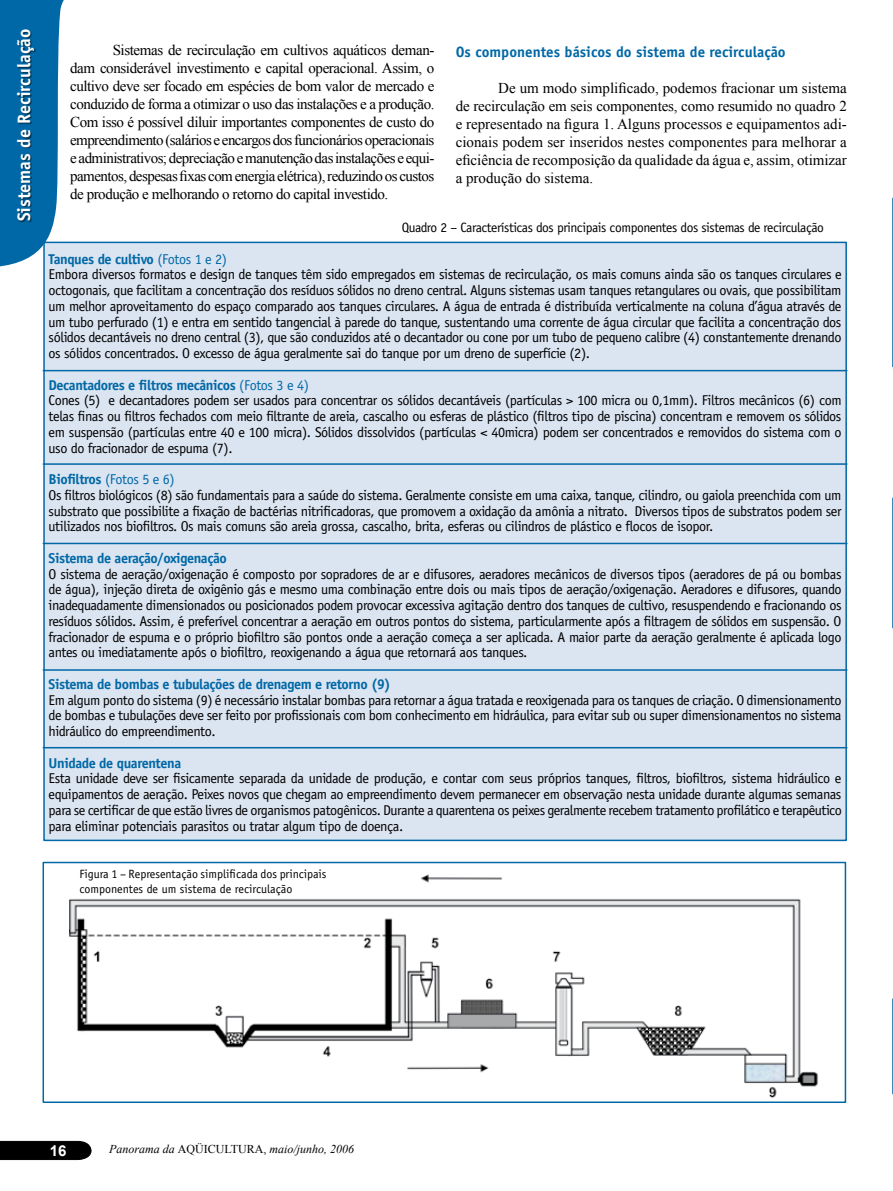
<style>
.page{position:relative;width:893px;height:1191px;background:#fff}
.page>*{position:absolute;margin:0;border:0;box-sizing:border-box;transform-origin:0 0}
.t1{font:700 18px "Officina Sans";color:#fff}
.t2{font:15px/18px "Times New Roman";letter-spacing:-.015em;color:#000;text-align:justify}
.t3{font:700 15px "Officina Sans";color:#0068a6}
.t4{font:700 15px "Arial";color:#fff}
.t5{font:14.25px/15.8px "Officina Sans";letter-spacing:-.03em;color:#000}
.t6{font:700 14.25px "Officina Sans";letter-spacing:-.03em;color:#0068a6}
.t7{font:13.5px "Officina Sans";letter-spacing:-.03em;color:#000}
.t8{font:12px/14.4px "Officina Sans";color:#000}
.t9{font:italic 12px "Times New Roman";color:#000}
.s1{font-weight:700;color:#0068a6}
.s2{color:#0068a6}
.s3{font-style:normal}
</style>
<div class="page">
<svg style="left:0;top:1140px;width:92px;height:20px;background:#141414"></svg>
<div style="left:43px;top:242px;width:804px;height:599px;background:#dbe4f1;border:2px solid #0068a6"></div>
<hr style="left:43px;top:370px;width:804px;height:1px;background:#0068a6">
<hr style="left:43px;top:463px;width:804px;height:2px;background:#0068a6">
<hr style="left:43px;top:669px;width:804px;height:2px;background:#0068a6">
<hr style="left:43px;top:747px;width:804px;height:1px;background:#0068a6">
<svg style="left:892px;top:198px;width:1px;height:169px"></svg>
<img style="left:69px;top:874px;width:749px;height:224px">
<div style="left:43px;top:861px;width:803px;height:242px;border:2px solid #0068a6"></div>
<hr style="left:892px;top:498px;width:1px;height:140px;background:#000;opacity:.5">
<svg style="left:892px;top:498px;width:1px;height:130px"></svg>
<hr style="left:892px;top:998px;width:1px;height:106px;background:#000;opacity:.5">
<svg style="left:892px;top:998px;width:1px;height:96px"></svg>
<svg style="left:0;top:0;width:72px;height:267px"></svg>
<div style="left:18px;top:30px;width:32px;height:221px;background:#000;opacity:.5"></div>
<hr style="left:43px;top:543px;width:804px;height:1px;background:#0068a6">
<p class="t1" style="left:13px;top:221px;width:194px;rotate:-90deg">Sistemas de Recirculação</p>
<p class="t2" style="left:70px;top:41px;width:366px;text-indent:43px">Sistemas de recirculação em cultivos aquáticos deman&shy;dam considerável investimento e capital operacional. Assim, o cultivo deve ser focado em espécies de bom valor de mercado e conduzido de forma a otimizar o uso das instalações e a produção.<br>Com isso é possível diluir importantes componentes de custo do empreendimento (salários e encargos dos funcionários operacionais e administrativos; depreciação e manutenção das instalações e equi&shy;pamentos, despesas fixas com energia elétrica), reduzindo os custos de produção e melhorando o retorno do capital investido.</p>
<p class="t3" style="left:456px;top:42px;width:332px">Os componentes básicos do sistema de recirculação</p>
<p class="t2" style="left:456px;top:79px;width:393px;text-indent:43px">De um modo simplificado, podemos fracionar um sistema de recirculação em seis componentes, como resumido no quadro 2 e representado na figura 1. Alguns processos e equipamentos adi&shy;cionais podem ser inseridos nestes componentes para melhorar a eficiência de recomposição da qualidade da água e, assim, otimizar a produção do sistema.</p>
<p class="t7" style="left:402px;top:220px;width:424px">Quadro 2 – Características dos principais componentes dos sistemas de recirculação</p>
<p class="t5" style="left:49px;top:251px;width:795px"><span class="s1">Tanques de cultivo</span> <span class="s2">(Fotos 1 e 2)<br></span>Embora diversos formatos e design de tanques têm sido empregados em sistemas de recirculação, os mais comuns ainda são os tanques circulares e octogonais, que facilitam a concentração dos resíduos sólidos no dreno central. Alguns sistemas usam tanques retangulares ou ovais, que possibilitam um melhor aproveitamento do espaço comparado aos tanques circulares. A água de entrada é distribuída verticalmente na coluna d’água através de um tubo perfurado (1) e entra em sentido tangencial à parede do tanque, sustentando uma corrente de água circular que facilita a concentração dos sólidos decantáveis no dreno central (3), que são conduzidos até o decantador ou cone por um tubo de pequeno calibre (4) constantemente drenando os sólidos concentrados. O excesso de água geralmente sai do tanque por um dreno de superfície (2).</p>
<p class="t5" style="left:49px;top:377px;width:795px"><span class="s1">Decantadores e filtros mecânicos</span> <span class="s2">(Fotos 3 e 4)<br></span>Cones (5) e decantadores podem ser usados para concentrar os sólidos decantáveis (partículas &gt; 100 micra ou 0,1mm). Filtros mecânicos (6) com telas finas ou filtros fechados com meio filtrante de areia, cascalho ou esferas de plástico (filtros tipo de piscina) concentram e removem os sólidos em suspensão (partículas entre 40 e 100 micra). Sólidos dissolvidos (partículas &lt; 40micra) podem ser concentrados e removidos do sistema com o uso do fracionador de espuma (7).</p>
<p class="t5" style="left:49px;top:471px;width:794px"><span class="s1">Biofiltros</span> <span class="s2">(Fotos 5 e 6)<br></span>Os filtros biológicos (8) são fundamentais para a saúde do sistema. Geralmente consiste em uma caixa, tanque, cilindro, ou gaiola preenchida com um substrato que possibilite a fixação de bactérias nitrificadoras, que promovem a oxidação da amônia a nitrato. Diversos tipos de substratos podem ser utilizados nos biofiltros. Os mais comuns são areia grossa, cascalho, brita, esferas ou cilindros de plástico e flocos de isopor.</p>
<p class="t6" style="left:49px;top:549px;width:180px">Sistema de aeração/oxigenação</p>
<p class="t5" style="left:49px;top:566px;width:795px;text-align:justify">O sistema de aeração/oxigenação é composto por sopradores de ar e difusores, aeradores mecânicos de diversos tipos (aeradores de pá ou bombas de água), injeção direta de oxigênio gás e mesmo uma combinação entre dois ou mais tipos de aeração/oxigenação. Aeradores e difusores, quando inadequadamente dimensionados ou posicionados podem provocar excessiva agitação dentro dos tanques de cultivo, resuspendendo e fracionando os resíduos sólidos. Assim, é preferível concentrar a aeração em outros pontos do sistema, particularmente após a filtragem de sólidos em suspensão. O fracionador de espuma e o próprio biofiltro são pontos onde a aeração começa a ser aplicada. A maior parte da aeração geralmente é aplicada logo antes ou imediatamente após o biofiltro, reoxigenando a água que retornará aos tanques.</p>
<p class="t6" style="left:49px;top:675px;width:344px">Sistema de bombas e tubulações de drenagem e retorno (9)</p>
<p class="t5" style="left:49px;top:692px;width:794px;text-align:justify">Em algum ponto do sistema (9) é necessário instalar bombas para retornar a água tratada e reoxigenada para os tanques de criação. O dimensionamento de bombas e tubulações deve ser feito por profissionais com bom conhecimento em hidráulica, para evitar sub ou super dimensionamentos no sistema hidráulico do empreendimento.</p>
<p class="t6" style="left:49px;top:754px;width:134px">Unidade de quarentena</p>
<p class="t5" style="left:49px;top:770px;width:795px;text-align:justify">Esta unidade deve ser fisicamente separada da unidade de produção, e contar com seus próprios tanques, filtros, biofiltros, sistema hidráulico e equipamentos de aeração. Peixes novos que chegam ao empreendimento devem permanecer em observação nesta unidade durante algumas semanas para se certificar de que estão livres de organismos patogênicos. Durante a quarentena os peixes geralmente recebem tratamento profilático e terapêutico para eliminar potenciais parasitos ou tratar algum tipo de doença.</p>
<p class="t8" style="left:80px;top:867px;width:249px">Figura 1 – Representação simplificada dos principais componentes de um sistema de recirculação</p>
<p class="t4" style="left:50px;top:1140px;width:18px">16</p>
<p class="t9" style="left:109px;top:1140px;width:246px">Panorama da <span class="s3">AQÜICULTURA,</span> maio/junho, 2006</p>
</div>
